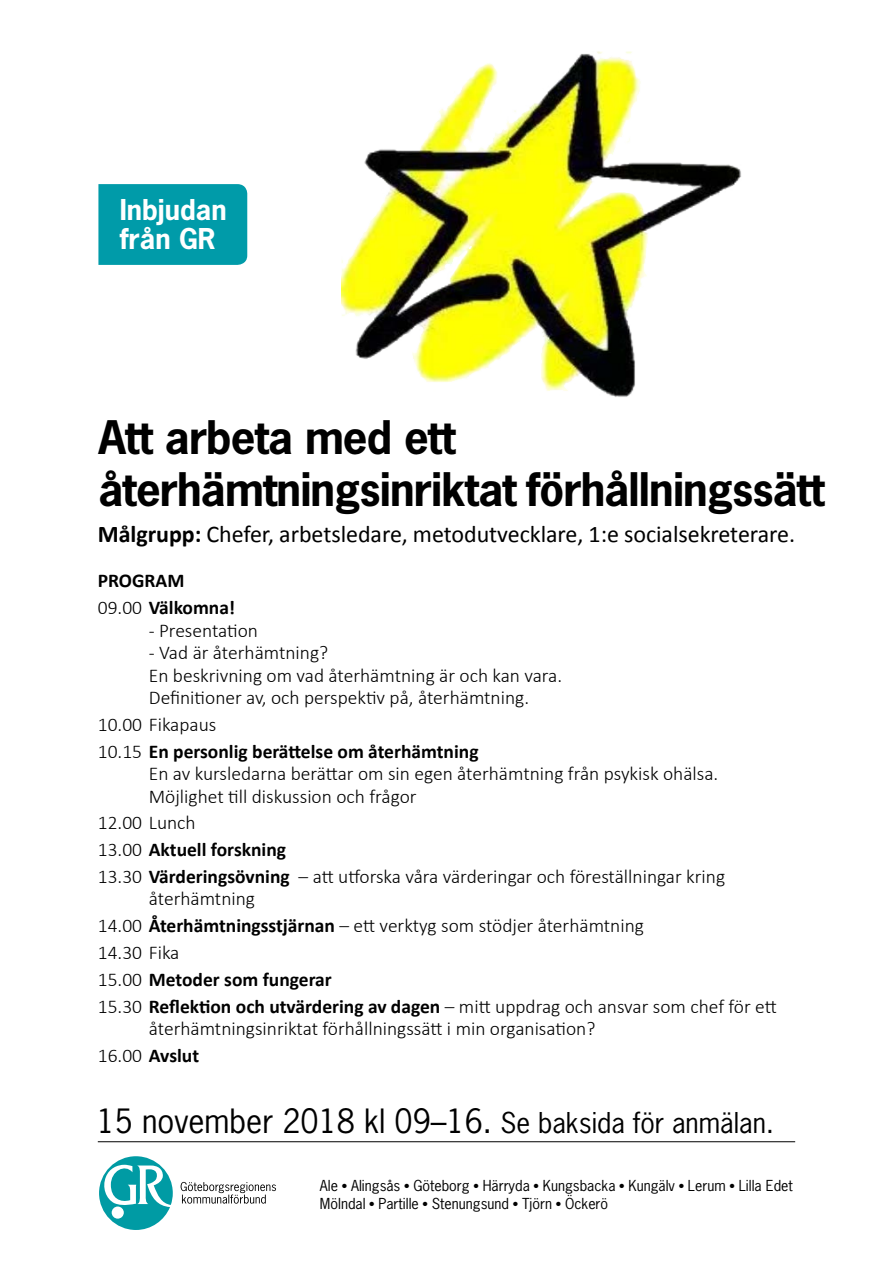
<style>
.page{position:relative;width:893px;height:1263px;background:#fff}
.page>*{position:absolute;margin:0;border:0;box-sizing:border-box;transform-origin:0 0}
.t1{font:700 43.5px/52.2px "News Gothic";letter-spacing:-.02em;color:#000}
.t2{font:31.5px "News Gothic";color:#000}
.t3{font:700 27px/28.5px "News Gothic";color:#fff}
.t4{font:24px "Calibri";color:#000}
.t5{font:300 19.5px/26.7px "Calibri";color:#000}
.t6{font:700 19.5px/26.7px "Calibri";color:#000}
.t7{font:14.25px/18.8px "News Gothic";color:#000}
.s1{font-weight:700}
.s2{font-weight:300}
.s3{font-size:27px}
</style>
<div class="page">
<hr style="left:98px;top:1141px;width:697px;height:1px;background:#000">
<svg style="left:181px;top:1182px;width:95px;height:22px"></svg>
<svg style="left:99px;top:1156px;width:74px;height:74px"></svg>
<div style="left:98px;top:184px;width:149px;height:81px;background:#009ba9"></div>
<img style="left:341px;top:51px;width:400px;height:346px">
<h3 class="t3" style="left:120px;top:195px;width:108px">Inbjudan från GR</h3>
<h1 class="t1" style="left:98px;top:411px;width:728px">Att arbeta med ett återhämtningsinriktat förhållningssätt</h1>
<p class="t4" style="left:98px;top:519px;width:699px"><span class="s1">Målgrupp:</span> Chefer, arbetsledare, metodutvecklare, 1:e socialsekreterare.</p>
<p class="t6" style="left:98px;top:567px;width:139px">PROGRAM<br><span class="s2">09.00</span> Välkomna!</p>
<p class="t5" style="left:149px;top:617px;width:111px">- Presentation</p>
<p class="t5" style="left:149px;top:641px;width:415px;line-height:22.5px">- Vad är återhämtning?<br>En beskrivning om vad återhämtning är och kan vara.<br>Definitioner av, och perspektiv på, återhämtning.</p>
<p class="t6" style="left:98px;top:711px;width:382px"><span class="s2">10.00 Fikapaus<br>10.15</span> En personlig berättelse om återhämtning</p>
<p class="t5" style="left:149px;top:762px;width:571px;line-height:22.5px">En av kursledarna berättar om sin egen återhämtning från psykisk ohälsa.<br>Möjlighet till diskussion och frågor</p>
<p class="t5" style="left:98px;top:809px;width:629px">12.00 Lunch<br>13.00 <span class="s1">Aktuell forskning<br></span>13.30 <span class="s1">Värderingsövning</span> – att utforska våra värderingar och föreställningar kring</p>
<p class="t5" style="left:98px;top:885px;width:681px;text-indent:51px">återhämtning<br>14.00 <span class="s1">Återhämtningsstjärnan</span> – ett verktyg som stödjer återhämtning<br>14.30 Fika<br>15.00 <span class="s1">Metoder som fungerar<br></span>15.30 <span class="s1">Reflektion och utvärdering av dagen</span> – mitt uppdrag och ansvar som chef för ett</p>
<p class="t5" style="left:98px;top:1015px;width:499px;text-indent:51px">återhämtningsinriktat förhållningssätt i min organisation?<br>16.00 <span class="s1">Avslut</span></p>
<h2 class="t2" style="left:97px;top:1101px;width:679px">15 november 2018 kl 09–16. <span class="s3">Se baksida för anmälan.</span></h2>
<p class="t7" style="left:320px;top:1176px;width:474px">Ale ● Alingsås ● Göteborg ● Härryda ● Kungsbacka ● Kungälv ● Lerum ● Lilla Edet<br>Mölndal ● Partille ● Stenungsund ● Tjörn ● Öckerö</p>
</div>
